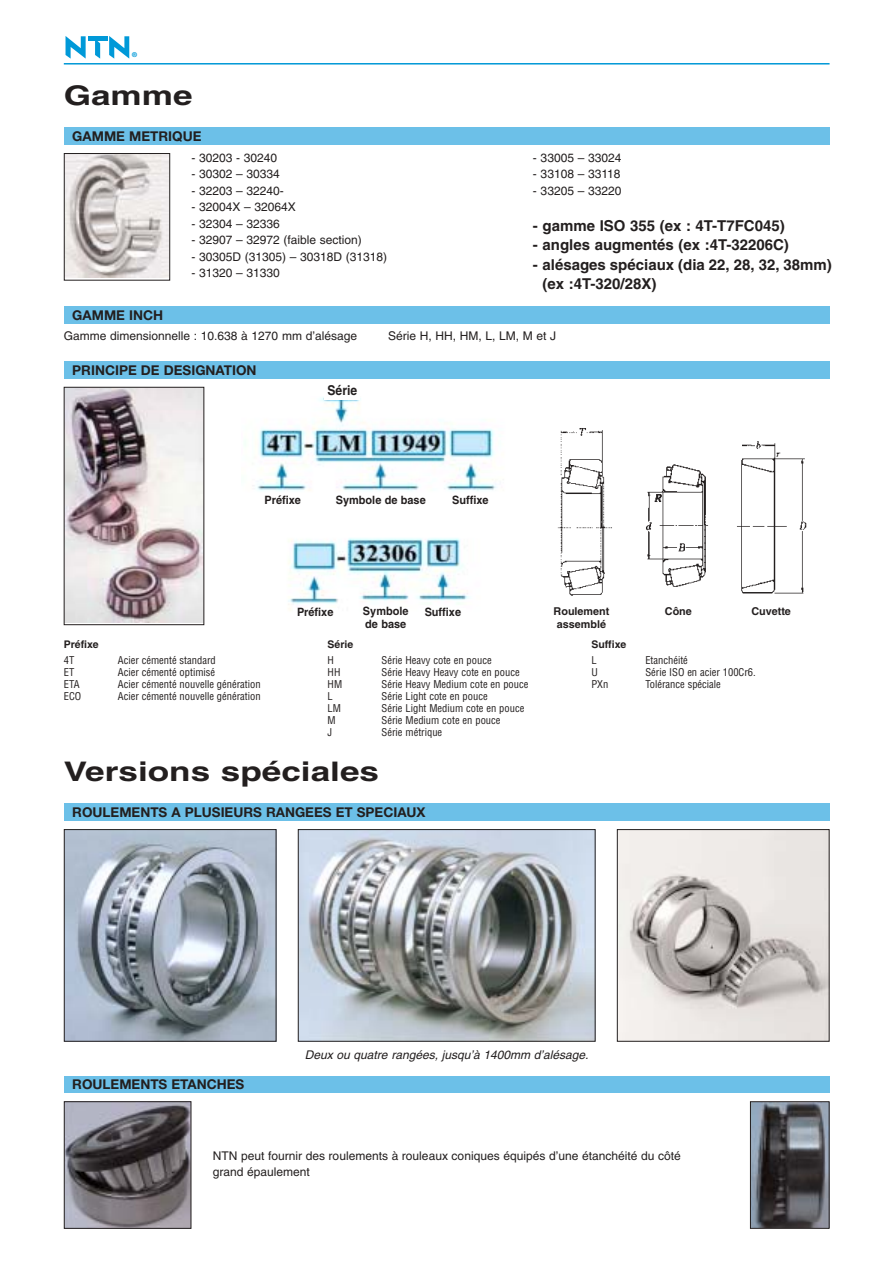
<style>
.page{position:relative;width:893px;height:1263px;background:#fff}
.page>*{position:absolute;margin:0;border:0;box-sizing:border-box;transform-origin:0 0}
.t1{font:700 27px "Helvetica";color:#231f1f;scale:1.3 1}
.t2{font:700 15px/19.5px "Helvetica";color:#231f1f}
.t3{font:700 13.5px "Helvetica Neue";color:#231f1f}
.t4{font:700 13.5px "Helvetica";color:#231f1f;scale:.9 1}
.t5{font:12px/16.5px "Helvetica";color:#231f1f}
.t6{font:italic 12px "Helvetica";color:#231f1f}
.t7{font:700 11.55px/12.8px "Helvetica";color:#231f1f;scale:.95 1}
.t8{font:700 10.8px/12.9px "Helvetica";color:#231f1f;text-align:center}
.t9{font:condensed 10.5px "Helvetica";color:#231f1f}
.t10{font:700 10.5px "Helvetica";color:#231f1f}
.t11{font:700 6.6px "Helvetica";color:#0099d8}
</style>
<div class="page">
<div style="left:64px;top:128px;width:765px;height:17px;background:#6cc0e8"></div>
<img style="left:66px;top:155px;width:102px;height:123px">
<div style="left:64px;top:153px;width:106px;height:128px;border:1px solid #231f1f"></div>
<hr style="left:64px;top:63px;width:765px;height:2px;background:#0098d7">
<svg style="left:95px;top:41px;width:5px;height:18px"></svg>
<div style="left:88px;top:36px;width:19px;height:5px;background:#0099d8"></div>
<svg style="left:65px;top:36px;width:21px;height:23px"></svg>
<svg style="left:109px;top:36px;width:20px;height:23px"></svg>
<div style="left:64px;top:306px;width:765px;height:17px;background:#6cc0e8"></div>
<div style="left:64px;top:361px;width:765px;height:17px;background:#6cc0e8"></div>
<div style="left:64px;top:804px;width:765px;height:17px;background:#6cc0e8"></div>
<img style="left:66px;top:831px;width:208px;height:209px">
<div style="left:64px;top:829px;width:212px;height:213px;border:1px solid #231f1f"></div>
<img style="left:300px;top:831px;width:293px;height:209px">
<div style="left:298px;top:829px;width:297px;height:213px;border:1px solid #231f1f"></div>
<img style="left:619px;top:831px;width:208px;height:209px">
<div style="left:617px;top:829px;width:212px;height:213px;border:1px solid #231f1f"></div>
<div style="left:64px;top:1076px;width:765px;height:17px;background:#6cc0e8"></div>
<img style="left:66px;top:1103px;width:123px;height:124px">
<div style="left:64px;top:1101px;width:127px;height:128px;border:1px solid #231f1f"></div>
<img style="left:752px;top:1103px;width:75px;height:124px">
<div style="left:750px;top:1101px;width:79px;height:128px;border:1px solid #231f1f"></div>
<img style="left:245px;top:397px;width:252px;height:214px">
<img style="left:557px;top:428px;width:250px;height:168px">
<img style="left:66px;top:389px;width:136px;height:233px">
<div style="left:64px;top:387px;width:140px;height:238px;border:1px solid #231f1f"></div>
<div style="left:324px;top:385px;width:36px;height:15px;background:#fff"></div>
<div style="left:335px;top:496px;width:92px;height:26px;background:#fff"></div>
<div style="left:261px;top:495px;width:44px;height:13px;background:#fff"></div>
<div style="left:447px;top:495px;width:47px;height:13px;background:#fff"></div>
<div style="left:362px;top:607px;width:48px;height:26px;background:#fff"></div>
<div style="left:293px;top:608px;width:44px;height:13px;background:#fff"></div>
<div style="left:419px;top:608px;width:47px;height:13px;background:#fff"></div>
<p class="t11" style="left:132px;top:52px;width:6px">®</p>
<h1 class="t1" style="left:64px;top:85px;width:101px">Gamme</h1>
<p class="t3" style="left:72px;top:132px;width:131px">GAMME METRIQUE</p>
<p class="t3" style="left:72px;top:310px;width:92px">GAMME INCH</p>
<p class="t5" style="left:191px;top:150px;width:87px">- 30203 - 30240</p>
<p class="t5" style="left:191px;top:167px;width:90px">- 30302 – 30334</p>
<p class="t5" style="left:191px;top:183px;width:94px">- 32203 – 32240-</p>
<p class="t5" style="left:191px;top:200px;width:106px">- 32004X – 32064X</p>
<p class="t5" style="left:191px;top:216px;width:90px">- 32304 – 32336</p>
<p class="t5" style="left:191px;top:233px;width:172px">- 32907 – 32972 (faible section)</p>
<p class="t5" style="left:191px;top:249px;width:197px">- 30305D (31305) – 30318D (31318)</p>
<p class="t5" style="left:191px;top:266px;width:90px">- 31320 – 31330</p>
<p class="t5" style="left:533px;top:150px;width:90px">- 33005 – 33024</p>
<p class="t5" style="left:533px;top:167px;width:89px">- 33108 – 33118</p>
<p class="t5" style="left:533px;top:183px;width:90px">- 33205 – 33220</p>
<h2 class="t2" style="left:533px;top:217px;width:253px">- gamme ISO 355 (ex : 4T-T7FC045)</h2>
<h2 class="t2" style="left:533px;top:237px;width:257px">- angles augmentés (ex :4T-32206C)</h2>
<h2 class="t2" style="left:542px;top:256px;width:291px;text-indent:-10px">- alésages spéciaux (dia 22, 28, 32, 38mm) (ex :4T-320/28X)</h2>
<p class="t5" style="left:64px;top:329px;width:295px">Gamme dimensionnelle : 10.638 à 1270 mm d’alésage</p>
<p class="t5" style="left:388px;top:329px;width:170px">Série H, HH, HM, L, LM, M et J</p>
<p class="t3" style="left:72px;top:365px;width:186px">PRINCIPE DE DESIGNATION</p>
<p class="t4" style="left:327px;top:385px;width:35px">Série</p>
<p class="t7" style="left:264px;top:494px;width:40px">Préfixe</p>
<p class="t7" style="left:336px;top:495px;width:96px">Symbole de base</p>
<p class="t7" style="left:452px;top:494px;width:40px">Suffixe</p>
<p class="t7" style="left:363px;top:606px;width:49px">Symbole de base</p>
<p class="t7" style="left:297px;top:607px;width:40px">Préfixe</p>
<p class="t7" style="left:424px;top:607px;width:40px">Suffixe</p>
<p class="t8" style="left:553px;top:606px;width:57px">Roulement assemblé</p>
<p class="t8" style="left:665px;top:606px;width:28px">Cône</p>
<p class="t8" style="left:751px;top:606px;width:41px">Cuvette</p>
<p class="t10" style="left:64px;top:640px;width:37px">Préfixe</p>
<p class="t9" style="left:64px;top:656px;width:12px">4T</p>
<p class="t9" style="left:118px;top:656px;width:99px">Acier cémenté standard</p>
<p class="t9" style="left:64px;top:668px;width:12px">ET</p>
<p class="t9" style="left:118px;top:668px;width:99px">Acier cémenté optimisé</p>
<p class="t9" style="left:64px;top:680px;width:17px">ETA</p>
<p class="t9" style="left:118px;top:680px;width:144px">Acier cémenté nouvelle génération</p>
<p class="t9" style="left:64px;top:692px;width:19px">ECO</p>
<p class="t9" style="left:118px;top:692px;width:144px">Acier cémenté nouvelle génération</p>
<p class="t10" style="left:327px;top:640px;width:27px">Série</p>
<p class="t9" style="left:327px;top:656px;width:8px">H</p>
<p class="t9" style="left:381px;top:656px;width:112px">Série Heavy cote en pouce</p>
<p class="t9" style="left:327px;top:668px;width:14px">HH</p>
<p class="t9" style="left:381px;top:668px;width:139px">Série Heavy Heavy cote en pouce</p>
<p class="t9" style="left:327px;top:680px;width:16px">HM</p>
<p class="t9" style="left:381px;top:680px;width:148px">Série Heavy Medium cote en pouce</p>
<p class="t9" style="left:327px;top:692px;width:7px">L</p>
<p class="t9" style="left:381px;top:692px;width:107px">Série Light cote en pouce</p>
<p class="t9" style="left:327px;top:704px;width:15px">LM</p>
<p class="t9" style="left:381px;top:704px;width:144px">Série Light Medium cote en pouce</p>
<p class="t9" style="left:327px;top:716px;width:10px">M</p>
<p class="t9" style="left:381px;top:716px;width:120px">Série Medium cote en pouce</p>
<p class="t9" style="left:327px;top:728px;width:6px">J</p>
<p class="t9" style="left:381px;top:728px;width:62px">Série métrique</p>
<h1 class="t1" style="left:64px;top:761px;width:244px">Versions spéciales</h1>
<p class="t3" style="left:72px;top:808px;width:355px">ROULEMENTS A PLUSIEURS RANGEES ET SPECIAUX</p>
<p class="t10" style="left:591px;top:640px;width:36px">Suffixe</p>
<p class="t9" style="left:591px;top:656px;width:7px">L</p>
<p class="t9" style="left:645px;top:656px;width:44px">Etanchéité</p>
<p class="t9" style="left:591px;top:668px;width:8px">U</p>
<p class="t9" style="left:645px;top:668px;width:112px">Série ISO en acier 100Cr6.</p>
<p class="t9" style="left:591px;top:680px;width:18px">PXn</p>
<p class="t9" style="left:645px;top:680px;width:77px">Tolérance spéciale</p>
<p class="t3" style="left:72px;top:1080px;width:173px">ROULEMENTS ETANCHES</p>
<p class="t6" style="left:305px;top:1050px;width:285px">Deux ou quatre rangées, jusqu’à 1400mm d’alésage.</p>
<p class="t5" style="left:213px;top:1149px;width:469px">NTN peut fournir des roulements à rouleaux coniques équipés d’une étanchéité du côté grand épaulement</p>
</div>
